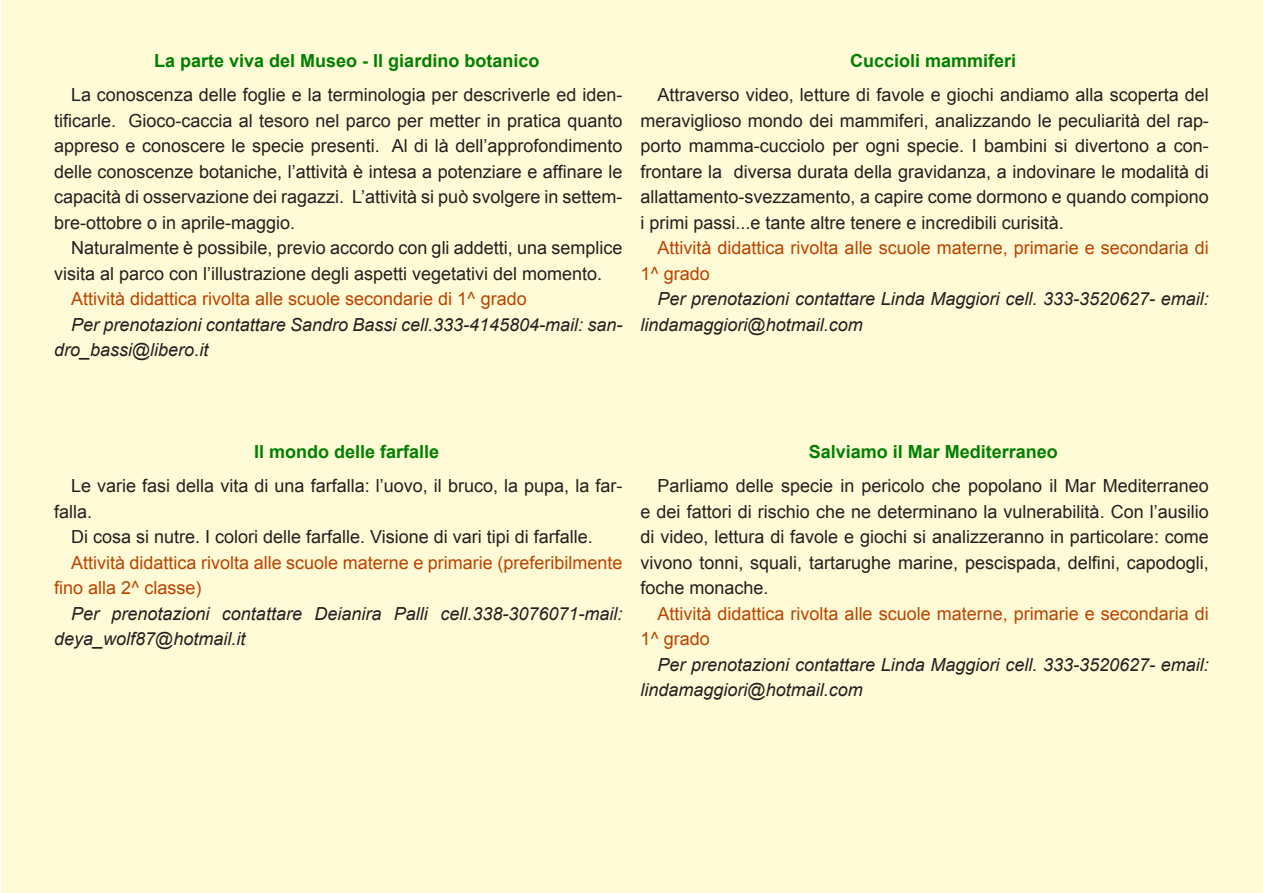
<style>
.page{position:relative;width:1263px;height:893px;background:#fff}
.page>*{position:absolute;margin:0;border:0;box-sizing:border-box;transform-origin:0 0}
.t1{font:18px/25.5px "Arial";color:#231f20;text-align:justify}
.t2{font:italic 18px/25.5px "Arial";color:#231f20}
.t3{font:18px/25.5px "Arial";color:#bb4300}
.t4{font:700 18px "Arial";color:#008000}
</style>
<div class="page">
<div style="left:1px;top:0;width:1262px;height:893px;background:#fffbd6"></div>
<p class="t4" style="left:154px;top:49px;width:387px">La parte viva del Museo - Il giardino botanico</p>
<p class="t1" style="left:54px;top:82px;width:570px;text-indent:17px">La conoscenza delle foglie e la terminologia per descriverle ed iden&shy;tificarle. Gioco-caccia al tesoro nel parco per metter in pratica quanto appreso e conoscere le specie presenti. Al di là dell’approfondimento delle conoscenze botaniche, l’attività è intesa a potenziare e affinare le capacità di osservazione dei ragazzi. L’attività si può svolgere in settem&shy;bre-ottobre o in aprile-maggio.</p>
<p class="t1" style="left:54px;top:235px;width:570px;text-indent:17px">Naturalmente è possibile, previo accordo con gli addetti, una semplice visita al parco con l’illustrazione degli aspetti vegetativi del momento.</p>
<p class="t3" style="left:71px;top:286px;width:457px">Attività didattica rivolta alle scuole secondarie di 1^ grado</p>
<p class="t2" style="left:54px;top:312px;width:570px;text-indent:17px">Per prenotazioni contattare Sandro Bassi cell.333-4145804-mail: san&shy;dro_bassi@libero.it</p>
<p class="t4" style="left:850px;top:49px;width:168px">Cuccioli mammiferi</p>
<p class="t1" style="left:640px;top:82px;width:570px;text-indent:17px">Attraverso video, letture di favole e giochi andiamo alla scoperta del meraviglioso mondo dei mammiferi, analizzando le peculiarità del rap&shy;porto mamma-cucciolo per ogni specie. I bambini si divertono a con&shy;frontare la diversa durata della gravidanza, a indovinare le modalità di allattamento-svezzamento, a capire come dormono e quando compiono i primi passi...e tante altre tenere e incredibili curisità.</p>
<p class="t3" style="left:640px;top:235px;width:570px;text-indent:17px">Attività didattica rivolta alle scuole materne, primarie e secondaria di<br>1^ grado</p>
<p class="t2" style="left:640px;top:286px;width:570px;text-indent:17px">Per prenotazioni contattare Linda Maggiori cell. 333-3520627- email: lindamaggiori@hotmail.com</p>
<p class="t4" style="left:254px;top:440px;width:187px">Il mondo delle farfalle</p>
<p class="t1" style="left:54px;top:473px;width:570px;text-indent:17px">Le varie fasi della vita di una farfalla: l’uovo, il bruco, la pupa, la far&shy;falla.</p>
<p class="t1" style="left:71px;top:524px;width:523px">Di cosa si nutre. I colori delle farfalle. Visione di vari tipi di farfalle.</p>
<p class="t3" style="left:54px;top:550px;width:570px;text-indent:17px">Attività didattica rivolta alle scuole materne e primarie (preferibilmente fino alla 2^ classe)</p>
<p class="t2" style="left:54px;top:601px;width:570px;text-indent:17px">Per prenotazioni contattare Deianira Palli cell.338-3076071-mail: deya_wolf87@hotmail.it</p>
<p class="t4" style="left:809px;top:440px;width:251px">Salviamo il Mar Mediterraneo</p>
<p class="t1" style="left:640px;top:473px;width:570px;text-indent:17px">Parliamo delle specie in pericolo che popolano il Mar Mediterraneo e dei fattori di rischio che ne determinano la vulnerabilità. Con l’ausilio di video, lettura di favole e giochi si analizzeranno in particolare: come vivono tonni, squali, tartarughe marine, pescispada, delfini, capodogli, foche monache.</p>
<p class="t3" style="left:640px;top:601px;width:570px;text-indent:17px">Attività didattica rivolta alle scuole materne, primarie e secondaria di<br>1^ grado</p>
<p class="t2" style="left:640px;top:652px;width:570px;text-indent:17px">Per prenotazioni contattare Linda Maggiori cell. 333-3520627- email: lindamaggiori@hotmail.com</p>
</div>
